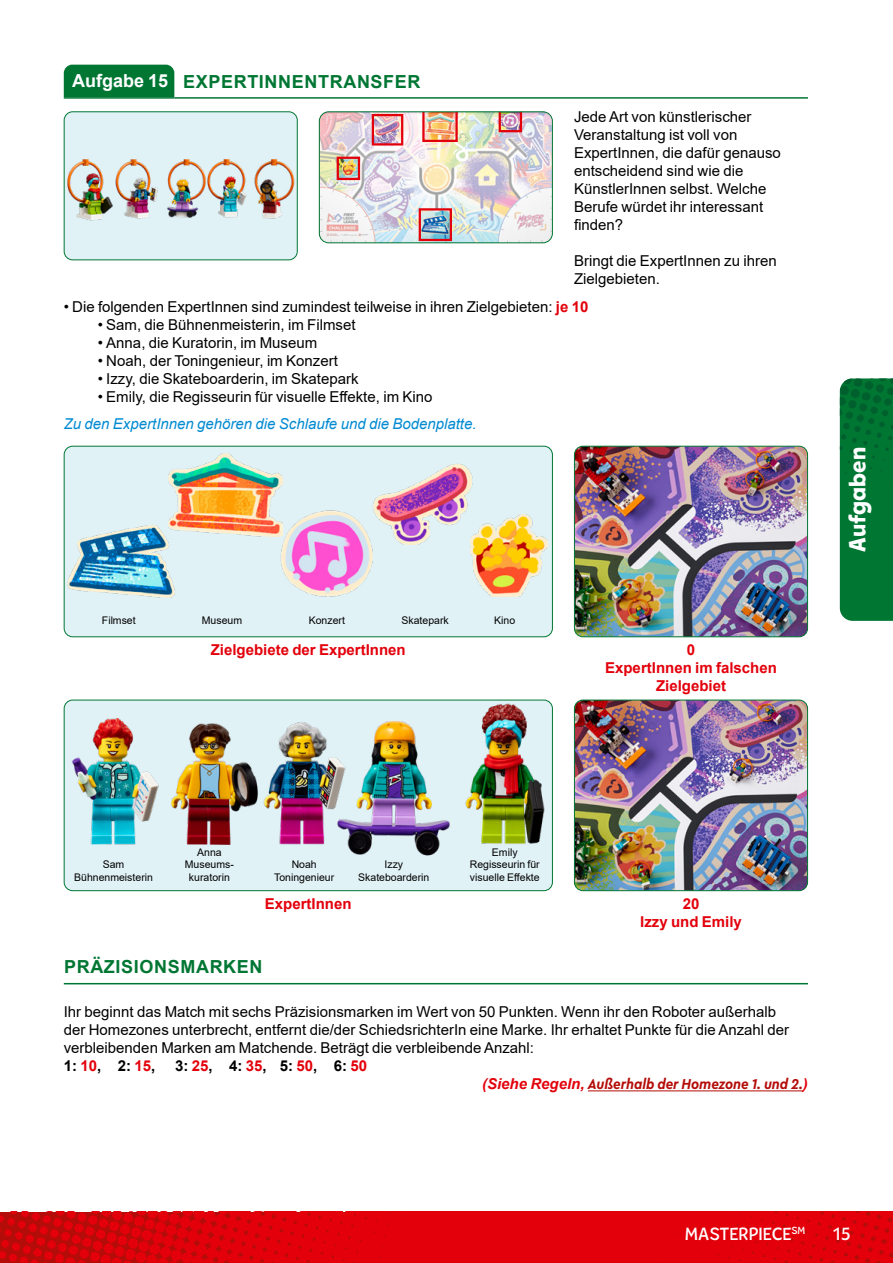
<style>
.page{position:relative;width:893px;height:1263px;background:#fff}
.page>*{position:absolute;margin:0;border:0;box-sizing:border-box;transform-origin:0 0}
.Tab_Titles{font:800 24px "Tobi Pro";letter-spacing:.005em;color:#fff}
.Subheader_12{font:700 18px "Arial";letter-spacing:.035em;color:#007633}
.t1{font:500 18px "Tobi Pro";color:#fff}
.t2{font:700 18px "Arial";color:#fff}
.Basic_Body_10{font:15px/18px "Arial";color:#000}
.Basic_Body_10__cente{font:700 15px/18px "Arial";color:#e3000b;text-align:center}
.Req__txt{font:italic 15px "Arial";color:#008ad2}
.Basic_Body_10-2{font:italic 700 15px "Cera Compact Pro";color:#b40c08}
.Basic_Body_10-3{font:700 15px "Arial";color:#000}
.t3{font:10.5px/12.6px "Arial";color:#000;text-align:center}
.s1{font-weight:700;color:#e3000b}
.s2{color:#e3000b}
.s3{font-family:"Arial";color:#e3000b}
</style>
<div class="page">
<img style="left:0;top:1212px;width:507px;height:51px">
<div style="left:507px;top:1212px;width:386px;height:51px;background:#e3000b"></div>
<div style="left:840px;top:524px;width:53px;height:97px;background:#007633"></div>
<img style="left:840px;top:378px;width:53px;height:146px">
<hr style="left:64px;top:97px;width:110px;height:2px;background:#007633">
<hr style="left:174px;top:97px;width:634px;height:2px;background:#007633">
<div style="left:64px;top:65px;width:110px;height:32px;background:#007633"></div>
<div style="left:64px;top:112px;width:233px;height:148px;background:#e1f2f7;border-radius:9px"></div>
<img style="left:67px;top:159px;width:228px;height:62px">
<div style="left:64px;top:111px;width:234px;height:149px;border:1px solid #007633;border-radius:9px"></div>
<img style="left:319px;top:113px;width:232px;height:130px">
<div style="left:419px;top:208px;width:33px;height:33px;border:2px solid #e3000b"></div>
<div style="left:319px;top:111px;width:234px;height:132px;border:1px solid #007633;border-radius:9px"></div>
<div style="left:64px;top:446px;width:488px;height:191px;background:#e1f2f7;border-radius:9px"></div>
<img style="left:168px;top:454px;width:114px;height:83px">
<img style="left:281px;top:510px;width:92px;height:86px">
<img style="left:470px;top:514px;width:78px;height:82px">
<img style="left:369px;top:463px;width:118px;height:81px">
<img style="left:67px;top:525px;width:120px;height:73px">
<div style="left:64px;top:446px;width:489px;height:191px;border:1px solid #007633;border-radius:9px"></div>
<img style="left:574px;top:446px;width:233px;height:191px">
<div style="left:574px;top:446px;width:234px;height:191px;border:1px solid #007633;border-radius:9px"></div>
<div style="left:64px;top:700px;width:488px;height:191px;background:#e1f2f7;border-radius:9px"></div>
<img style="left:71px;top:718px;width:88px;height:127px">
<img style="left:263px;top:722px;width:71px;height:123px">
<img style="left:465px;top:700px;width:84px;height:144px">
<img style="left:171px;top:723px;width:87px;height:122px">
<img style="left:334px;top:721px;width:116px;height:135px">
<div style="left:64px;top:700px;width:489px;height:191px;border:1px solid #007633;border-radius:9px"></div>
<img style="left:574px;top:700px;width:233px;height:191px">
<div style="left:574px;top:700px;width:234px;height:191px;border:1px solid #007633;border-radius:9px"></div>
<hr style="left:64px;top:983px;width:744px;height:1px;background:#007633">
<hr style="left:588px;top:1090px;width:215px;height:1px;background:#b40c08">
<p class="t2" style="left:72px;top:68px;width:98px">Aufgabe 15</p>
<p class="Subheader_12" style="left:183px;top:69px;width:239px">EXPERTINNENTRANSFER</p>
<p class="Basic_Body_10" style="left:574px;top:108px;width:208px">Jede Art von künstlerischer<br>Veranstaltung ist voll von<br>ExpertInnen, die dafür genauso entscheidend sind wie die<br>KünstlerInnen selbst. Welche<br>Berufe würdet ihr interessant finden?</p>
<p class="Basic_Body_10" style="left:574px;top:252px;width:204px">Bringt die ExpertInnen zu ihren<br>Zielgebieten.</p>
<p class="Basic_Body_10" style="left:64px;top:298px;width:526px">• Die folgenden ExpertInnen sind zumindest teilweise in ihren Zielgebieten: <span class="s1">je 10</span></p>
<p class="Basic_Body_10" style="left:98px;top:316px;width:259px">• Sam, die Bühnenmeisterin, im Filmset</p>
<p class="Basic_Body_10" style="left:98px;top:334px;width:221px">• Anna, die Kuratorin, im Museum</p>
<p class="Basic_Body_10" style="left:98px;top:352px;width:242px">• Noah, der Toningenieur, im Konzert</p>
<p class="Basic_Body_10" style="left:98px;top:370px;width:262px">• Izzy, die Skateboarderin, im Skatepark</p>
<p class="Basic_Body_10" style="left:98px;top:388px;width:336px">• Emily, die Regisseurin für visuelle Effekte, im Kino</p>
<p class="Req__txt" style="left:64px;top:414px;width:414px">Zu den ExpertInnen gehören die Schlaufe und die Bodenplatte.</p>
<p class="t3" style="left:102px;top:614px;width:35px">Filmset</p>
<p class="t3" style="left:202px;top:614px;width:42px">Museum</p>
<p class="t3" style="left:309px;top:614px;width:38px">Konzert</p>
<p class="t3" style="left:401px;top:614px;width:49px">Skatepark</p>
<p class="t3" style="left:494px;top:614px;width:23px">Kino</p>
<p class="Basic_Body_10__cente" style="left:211px;top:641px;width:197px">Zielgebiete der ExpertInnen</p>
<p class="Basic_Body_10__cente" style="left:687px;top:641px;width:10px">0</p>
<p class="Basic_Body_10__cente" style="left:605px;top:659px;width:173px">ExpertInnen im falschen<br>Zielgebiet</p>
<p class="Tab_Titles" style="left:841px;top:552px;width:106px;rotate:-90deg">Aufgaben</p>
<p class="t3" style="left:74px;top:858px;width:80px">Sam<br>Bühnenmeisterin</p>
<p class="t3" style="left:185px;top:846px;width:51px">Anna<br>Museums&shy;kuratorin</p>
<p class="t3" style="left:470px;top:846px;width:72px">Emily<br>Regisseurin für visuelle Effekte</p>
<p class="t3" style="left:358px;top:858px;width:73px">Izzy<br>Skateboarderin</p>
<p class="t3" style="left:274px;top:858px;width:62px">Noah<br>Toningenieur</p>
<p class="Basic_Body_10__cente" style="left:265px;top:895px;width:88px">ExpertInnen</p>
<p class="Basic_Body_10__cente" style="left:683px;top:895px;width:18px">20</p>
<p class="Basic_Body_10__cente" style="left:640px;top:913px;width:103px">Izzy und Emily</p>
<p class="Subheader_12" style="left:64px;top:954px;width:200px">PRÄZISIONSMARKEN</p>
<p class="Basic_Body_10" style="left:64px;top:1002px;width:727px">Ihr beginnt das Match mit sechs Präzisionsmarken im Wert von 50 Punkten. Wenn ihr den Roboter außerhalb der Homezones unterbrecht, entfernt die/der SchiedsrichterIn eine Marke. Ihr erhaltet Punkte für die Anzahl der verbleibenden Marken am Matchende. Beträgt die verbleibende Anzahl:</p>
<p class="Basic_Body_10-3" style="left:64px;top:1055px;width:93px">1: <span class="s2">10</span>, 2: <span class="s2">15</span>,</p>
<p class="Basic_Body_10-3" style="left:175px;top:1055px;width:194px">3: <span class="s2">25</span>, 4: <span class="s2">35</span>, 5: <span class="s2">50</span>, 6: <span class="s2">50</span></p>
<p class="Basic_Body_10-2" style="left:482px;top:1074px;width:327px"><span class="s3">(Siehe Regeln,</span> Außerhalb der Homezone 1. und 2.<span class="s3">)</span></p>
<p class="t1" style="left:685px;top:1222px;width:122px">MASTERPIECE<sup>SM</sup></p>
<p class="t1" style="left:833px;top:1222px;width:19px">15</p>
</div>
